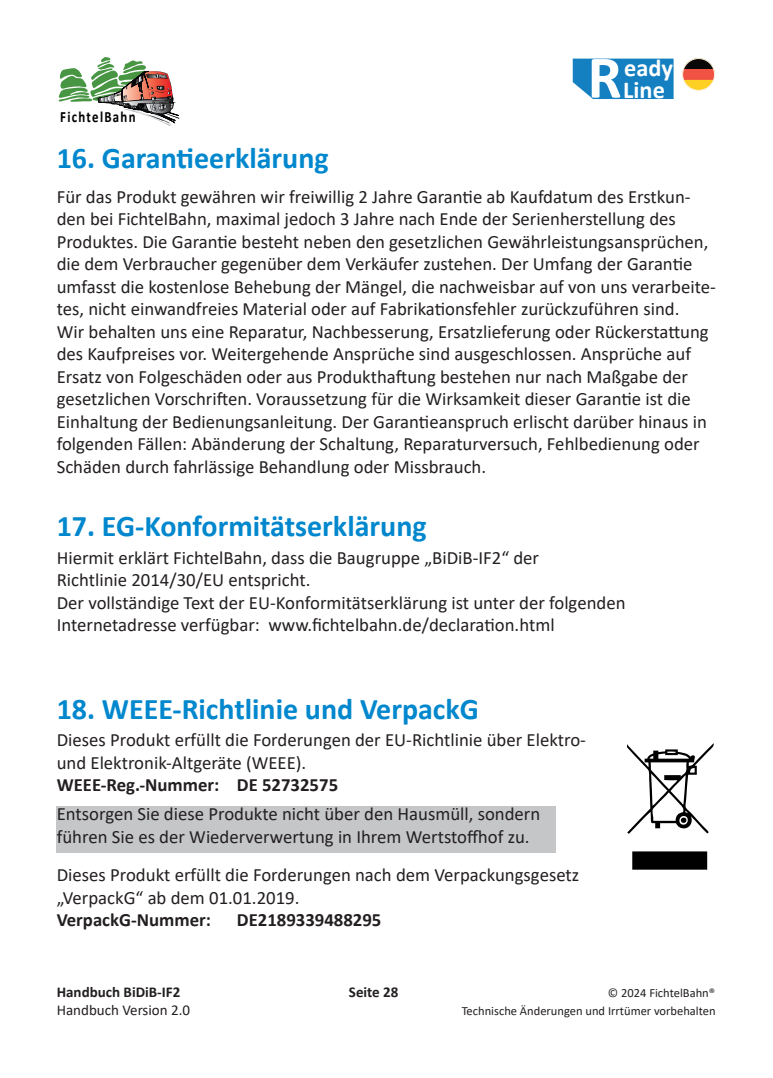
<style>
.page{position:relative;width:773px;height:1078px;background:#fff}
.page>*{position:absolute;margin:0;border:0;box-sizing:border-box;transform-origin:0 0}
.t1{font:700 60.75px "Calibri";color:#fff}
.Inhaltsüberschrift_D{font:700 30px "Calibri";color:#0087cd}
.t2{font:700 24.25px "Calibri";color:#fff}
.t3{font:18.75px/22.5px "Calibri";color:#231f20}
.t4{font:700 18.75px "Calibri";color:#231f20}
.t5{font:700 15.75px "Calibri";letter-spacing:.1em;color:#000001;scale:.82 1}
.t6{font:700 15px "Calibri";color:#231f20}
.t7{font:15px "Calibri";color:#231f20}
.t8{font:12.5px "Calibri";color:#231f20}
.s1{font-weight:700}
</style>
<div class="page">
<svg style="left:58px;top:57px;width:121px;height:69px"></svg>
<svg style="left:682px;top:58px;width:33px;height:33px"></svg>
<div style="left:572px;top:59px;width:101px;height:40px;background:#1480c1"></div>
<svg style="left:627px;top:743px;width:87px;height:90px"></svg>
<svg style="left:632px;top:851px;width:75px;height:18px"></svg>
<div style="left:57px;top:806px;width:498px;height:46px;background:#c5c6c8"></div>
<p class="t5" style="left:60px;top:105px;width:93px">FichtelBahn</p>
<p class="Inhaltsüberschrift_D" style="left:57px;top:137px;width:273px">16. Garantieerklärung</p>
<h1 class="t1" style="left:587px;top:34px;width:36px">R</h1>
<p class="t2" style="left:624px;top:51px;width:50px">eady</p>
<p class="t2" style="left:623px;top:73px;width:43px">Line</p>
<p class="t3" style="left:57px;top:185px;width:660px">Für das Produkt gewähren wir freiwillig 2 Jahre Garantie ab Kaufdatum des Erstkun&shy;den bei FichtelBahn, maximal jedoch 3 Jahre nach Ende der Serienherstellung des Produktes. Die Garantie besteht neben den gesetzlichen Gewährleistungsansprüchen, die dem Verbraucher gegenüber dem Verkäufer zustehen. Der Umfang der Garantie umfasst die kostenlose Behebung der Mängel, die nachweisbar auf von uns verarbeite&shy;tes, nicht einwandfreies Material oder auf Fabrikationsfehler zurückzuführen sind.</p>
<p class="t3" style="left:57px;top:320px;width:653px">Wir behalten uns eine Reparatur, Nachbesserung, Ersatzlieferung oder Rückerstattung des Kaufpreises vor. Weitergehende Ansprüche sind ausgeschlossen. Ansprüche auf Ersatz von Folgeschäden oder aus Produkthaftung bestehen nur nach Maßgabe der gesetzlichen Vorschriften. Voraussetzung für die Wirksamkeit dieser Garantie ist die Einhaltung der Bedienungsanleitung. Der Garantieanspruch erlischt darüber hinaus in folgenden Fällen: Abänderung der Schaltung, Reparaturversuch, Fehlbedienung oder Schäden durch fahrlässige Behandlung oder Missbrauch.</p>
<p class="Inhaltsüberschrift_D" style="left:57px;top:505px;width:371px">17. EG-Konformitätserklärung</p>
<p class="t3" style="left:57px;top:545px;width:484px">Hiermit erklärt FichtelBahn, dass die Baugruppe „BiDiB-IF2“ der</p>
<p class="t3" style="left:57px;top:568px;width:255px">Richtlinie 2014/30/EU entspricht.</p>
<p class="t3" style="left:57px;top:590px;width:570px">Der vollständige Text der EU-Konformitätserklärung ist unter der folgenden</p>
<p class="t3" style="left:57px;top:613px;width:499px">Internetadresse verfügbar: www.fichtelbahn.de/declaration.html</p>
<p class="Inhaltsüberschrift_D" style="left:57px;top:687px;width:424px">18. WEEE-Richtlinie und VerpackG</p>
<p class="t3" style="left:57px;top:728px;width:530px">Dieses Produkt erfüllt die Forderungen der EU-Richtlinie über Elektro&shy;und Elektronik-Altgeräte (WEEE).<br><span class="s1">WEEE-Reg.-Nummer: DE 52732575</span></p>
<p class="t3" style="left:57px;top:802px;width:485px">Entsorgen Sie diese Produkte nicht über den Hausmüll, sondern führen Sie es der Wiederverwertung in Ihrem Wertstoffhof zu.</p>
<p class="t3" style="left:57px;top:863px;width:524px">Dieses Produkt erfüllt die Forderungen nach dem Verpackungsgesetz „VerpackG“ ab dem 01.01.2019.</p>
<p class="t4" style="left:57px;top:906px;width:156px">VerpackG-Nummer:</p>
<p class="t4" style="left:237px;top:906px;width:146px">DE2189339488295</p>
<p class="t6" style="left:57px;top:981px;width:125px">Handbuch BiDiB-IF2</p>
<p class="t8" style="left:607px;top:983px;width:109px">© 2024 FichtelBahn®</p>
<p class="t7" style="left:57px;top:999px;width:135px">Handbuch Version 2.0</p>
<p class="t8" style="left:461px;top:1001px;width:255px">Technische Änderungen und Irrtümer vorbehalten</p>
<p class="t6" style="left:349px;top:981px;width:51px">Seite 28</p>
</div>
